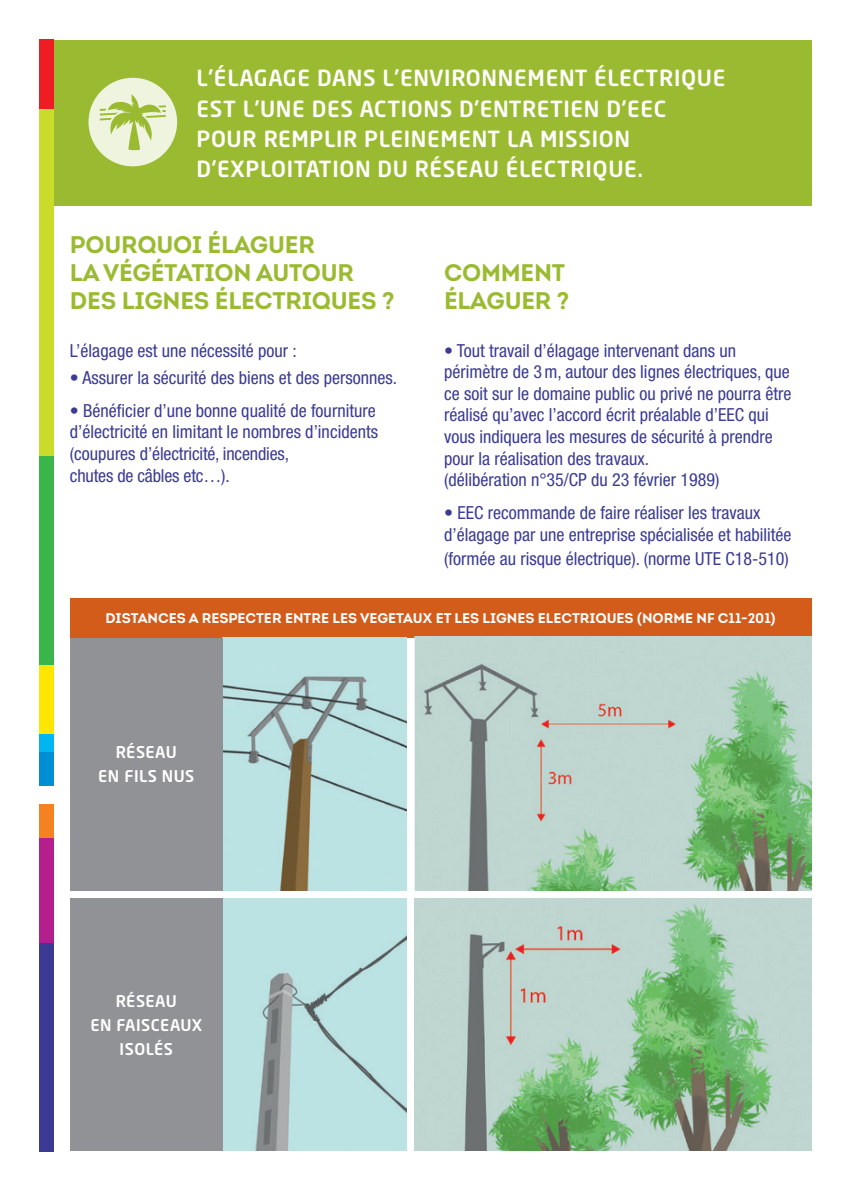
<style>
.page{position:relative;width:851px;height:1191px;background:#fff}
.page>*{position:absolute;margin:0;border:0;box-sizing:border-box;transform-origin:0 0}
.t1{font:700 24px/28px "Intro";letter-spacing:-.01em;color:#9abb31}
.t2{font:500 22px/30px "Neo Sans Pro";letter-spacing:.03em;color:#fff}
.t3{font:condensed 18px/21.6px "Helvetica Neue LT Std";color:#3b3b93}
.t4{font:500 16px/24px "Neo Sans Pro";letter-spacing:.03em;color:#fff;text-align:center}
.t5{font:700 14px "Intro";color:#fff}
</style>
<div class="page">
<div style="left:40px;top:40px;width:771px;height:166px;background:#9abb31"></div>
<div style="left:70px;top:598px;width:741px;height:39px;background:#d35c1a"></div>
<img style="left:223px;top:898px;width:183px;height:252px">
<img style="left:414px;top:898px;width:397px;height:252px">
<img style="left:223px;top:637px;width:183px;height:254px">
<img style="left:414px;top:636px;width:397px;height:254px">
<div style="left:70px;top:898px;width:153px;height:252px;background:#909295"></div>
<div style="left:40px;top:40px;width:14px;height:69px;background:#ee1d23"></div>
<div style="left:40px;top:109px;width:14px;height:70px;background:#cadb2a"></div>
<div style="left:40px;top:179px;width:14px;height:69px;background:#cadb2a"></div>
<div style="left:40px;top:248px;width:14px;height:70px;background:#cadb2a"></div>
<div style="left:40px;top:318px;width:14px;height:69px;background:#cadb2a"></div>
<div style="left:40px;top:387px;width:14px;height:69px;background:#cadb2a"></div>
<div style="left:40px;top:456px;width:14px;height:70px;background:#3ab54a"></div>
<div style="left:40px;top:526px;width:14px;height:69px;background:#3ab54a"></div>
<div style="left:40px;top:595px;width:14px;height:70px;background:#3ab54a"></div>
<div style="left:40px;top:665px;width:14px;height:69px;background:#ffe601"></div>
<div style="left:40px;top:734px;width:14px;height:18px;background:#00b6f0"></div>
<div style="left:40px;top:752px;width:14px;height:17px;background:#008fd5"></div>
<div style="left:40px;top:769px;width:14px;height:17px;background:#008fd5"></div>
<div style="left:40px;top:804px;width:14px;height:17px;background:#f58220"></div>
<div style="left:40px;top:821px;width:14px;height:17px;background:#f58220"></div>
<div style="left:40px;top:838px;width:14px;height:18px;background:#b41e8d"></div>
<div style="left:40px;top:856px;width:14px;height:17px;background:#b41e8d"></div>
<div style="left:40px;top:873px;width:14px;height:70px;background:#b41e8d"></div>
<div style="left:40px;top:943px;width:14px;height:69px;background:#3b3b93"></div>
<div style="left:40px;top:1012px;width:14px;height:70px;background:#3b3b93"></div>
<div style="left:40px;top:1082px;width:14px;height:69px;background:#3b3b93"></div>
<div style="left:70px;top:637px;width:153px;height:253px;background:#909295"></div>
<div style="left:88px;top:78px;width:89px;height:88px;background:#eff4df;border-radius:50%"></div>
<svg style="left:100px;top:94px;width:66px;height:56px"></svg>
<p class="t2" style="left:196px;top:63px;width:530px">L’ÉLAGAGE DANS L’ENVIRONNEMENT ÉLECTRIQUE EST L’UNE DES ACTIONS D’ENTRETIEN D’EEC POUR REMPLIR PLEINEMENT LA MISSION D’EXPLOITATION DU RÉSEAU ÉLECTRIQUE.</p>
<p class="t1" style="left:70px;top:230px;width:326px">POURQUOI ÉLAGUER<br>LA VÉGÉTATION AUTOUR<br>DES LIGNES ÉLECTRIQUES ?</p>
<p class="t3" style="left:70px;top:339px;width:228px">L’élagage est une nécessité pour :</p>
<p class="t3" style="left:70px;top:366px;width:329px">• Assurer la sécurité des biens et des personnes.</p>
<p class="t3" style="left:70px;top:399px;width:309px">• Bénéficier d’une bonne qualité de fourniture d’électricité en limitant le nombres d’incidents (coupures d’électricité, incendies,<br>chutes de câbles etc…).</p>
<p class="t1" style="left:444px;top:258px;width:127px">COMMENT<br>ÉLAGUER ?</p>
<p class="t3" style="left:444px;top:339px;width:349px">• Tout travail d’élagage intervenant dans un périmètre de 3m, autour des lignes électriques, que ce soit sur le domaine public ou privé ne pourra être réalisé qu’avec l’accord écrit préalable d’EEC qui vous indiquera les mesures de sécurité à prendre pour la réalisation des travaux.<br>(délibération n°35/CP du 23 février 1989)</p>
<p class="t3" style="left:444px;top:502px;width:349px">• EEC recommande de faire réaliser les travaux d’élagage par une entreprise spécialisée et habilitée</p>
<p class="t3" style="left:444px;top:547px;width:346px">(formée au risque électrique). (norme UTE C18-510)</p>
<p class="t5" style="left:106px;top:609px;width:671px">DISTANCES A RESPECTER ENTRE LES VEGETAUX ET LES LIGNES ELECTRIQUES (NORME NF C11-201)</p>
<p class="t4" style="left:98px;top:740px;width:97px">RÉSEAU<br>EN FILS NUS</p>
<p class="t4" style="left:91px;top:988px;width:113px">RÉSEAU<br>EN FAISCEAUX<br>ISOLÉS</p>
</div>
